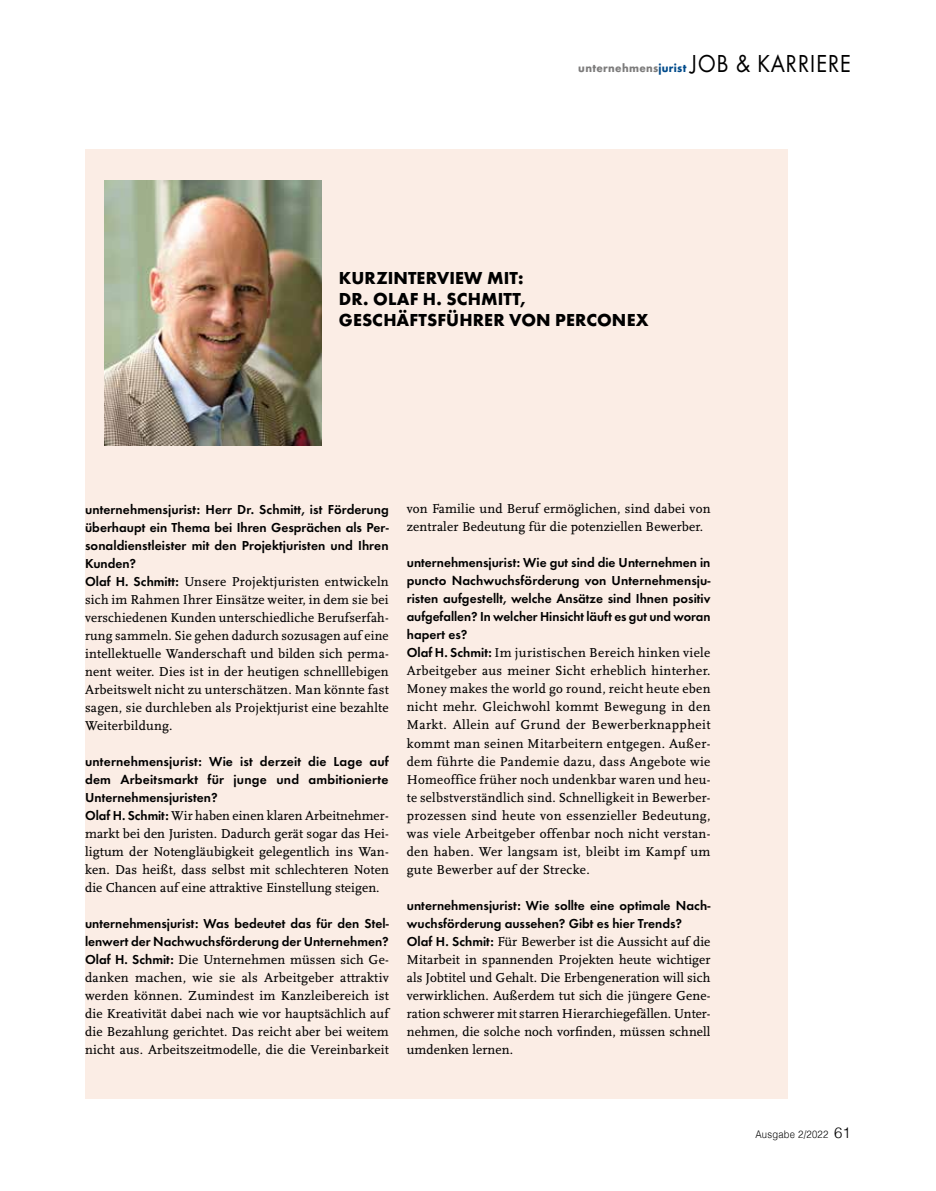
<style>
.page{position:relative;width:936px;height:1191px;background:#fff}
.page>*{position:absolute;margin:0;border:0;box-sizing:border-box;transform-origin:0 0}
.t1{font:700 18px/21px "Futura T";letter-spacing:.005em;color:#000}
.t2{font:13.5px/18px "AD Scala Romein";letter-spacing:.01em;color:#000;text-align:justify}
.t3{font:600 13.5px/18px "Futura T";color:#000;text-align:justify}
.t4{font:700 12px "Futura T";letter-spacing:.025em;color:#7c7b7b;scale:.95 1}
.t5{font:300 10.5px "Helvetica";letter-spacing:.025em;color:#000;scale:.9 1}
.s1{color:#004b8b}
.s2{font-weight:400;font-size:25.5px;color:#000}
.s3{font-family:"Futura T";font-weight:600}
.s4{font-size:15px}
</style>
<div class="page">
<div style="left:85px;top:149px;width:702px;height:949px;background:#fbede5"></div>
<img style="left:105px;top:180px;width:216px;height:265px">
<p class="t4" style="left:578px;top:61px;width:288px">unternehmens<span class="s1">jurist</span> <span class="s2">JOB &amp; KARRIERE</span></p>
<h1 class="t1" style="left:339px;top:267px;width:311px">KURZINTERVIEW MIT:<br>DR. OLAF H. SCHMITT,<br>GESCHÄFTSFÜHRER VON PERCONEX</h1>
<p class="t3" style="left:85px;top:500px;width:305px">unternehmensjurist: Herr Dr. Schmitt, ist Förderung überhaupt ein Thema bei Ihren Gesprächen als Per&shy;sonaldienstleister mit den Projektjuristen und Ihren Kunden?</p>
<p class="t2" style="left:85px;top:572px;width:305px"><span class="s3">Olaf H. Schmitt:</span> Unsere Projektjuristen entwickeln sich im Rahmen Ihrer Einsätze weiter, in dem sie bei verschiedenen Kunden unterschiedliche Berufserfah&shy;rung sammeln. Sie gehen dadurch sozusagen auf eine intellektuelle Wanderschaft und bilden sich perma&shy;nent weiter. Dies ist in der heutigen schnelllebigen Arbeitswelt nicht zu unterschätzen. Man könnte fast sagen, sie durchleben als Projektjurist eine bezahlte Weiterbildung.</p>
<p class="t3" style="left:85px;top:752px;width:305px">unternehmensjurist: Wie ist derzeit die Lage auf dem Arbeitsmarkt für junge und ambitionierte Unternehmensjuristen?</p>
<p class="t2" style="left:85px;top:806px;width:305px"><span class="s3">Olaf H. Schmit:</span> Wir haben einen klaren Arbeitnehmer&shy;markt bei den Juristen. Dadurch gerät sogar das Hei&shy;ligtum der Notengläubigkeit gelegentlich ins Wan&shy;ken. Das heißt, dass selbst mit schlechteren Noten die Chancen auf eine attraktive Einstellung steigen.</p>
<p class="t3" style="left:85px;top:914px;width:305px">unternehmensjurist: Was bedeutet das für den Stel&shy;lenwert der Nachwuchsförderung der Unternehmen?</p>
<p class="t2" style="left:85px;top:950px;width:305px"><span class="s3">Olaf H. Schmit:</span> Die Unternehmen müssen sich Ge&shy;danken machen, wie sie als Arbeitgeber attraktiv werden können. Zumindest im Kanzleibereich ist die Kreativität dabei nach wie vor hauptsächlich auf die Bezahlung gerichtet. Das reicht aber bei weitem nicht aus. Arbeitszeitmodelle, die die Vereinbarkeit</p>
<p class="t2" style="left:407px;top:500px;width:305px">von Familie und Beruf ermöglichen, sind dabei von zentraler Bedeutung für die potenziellen Bewerber.</p>
<p class="t3" style="left:407px;top:554px;width:305px">unternehmensjurist: Wie gut sind die Unternehmen in puncto Nachwuchsförderung von Unternehmensju&shy;risten aufgestellt, welche Ansätze sind Ihnen positiv aufgefallen? In welcher Hinsicht läuft es gut und woran hapert es?</p>
<p class="t2" style="left:407px;top:644px;width:305px"><span class="s3">Olaf H. Schmit:</span> Im juristischen Bereich hinken viele Arbeitgeber aus meiner Sicht erheblich hinterher.<br>Money makes the world go round, reicht heute eben nicht mehr. Gleichwohl kommt Bewegung in den Markt. Allein auf Grund der Bewerberknappheit kommt man seinen Mitarbeitern entgegen. Außer&shy;dem führte die Pandemie dazu, dass Angebote wie Homeoffice früher noch undenkbar waren und heu&shy;te selbstverständlich sind. Schnelligkeit in Bewerber&shy;prozessen sind heute von essenzieller Bedeutung, was viele Arbeitgeber offenbar noch nicht verstan&shy;den haben. Wer langsam ist, bleibt im Kampf um gute Bewerber auf der Strecke.</p>
<p class="t3" style="left:407px;top:896px;width:305px">unternehmensjurist: Wie sollte eine optimale Nach&shy;wuchsförderung aussehen? Gibt es hier Trends?</p>
<p class="t2" style="left:407px;top:932px;width:305px"><span class="s3">Olaf H. Schmit:</span> Für Bewerber ist die Aussicht auf die Mitarbeit in spannenden Projekten heute wichtiger als Jobtitel und Gehalt. Die Erbengeneration will sich verwirklichen. Außerdem tut sich die jüngere Gene&shy;ration schwerer mit starren Hierarchiegefällen. Unter&shy;nehmen, die solche noch vorfinden, müssen schnell umdenken lernen.</p>
<p class="t5" style="left:755px;top:1124px;width:108px">Ausgabe 2/2022 <span class="s4">61</span></p>
</div>
